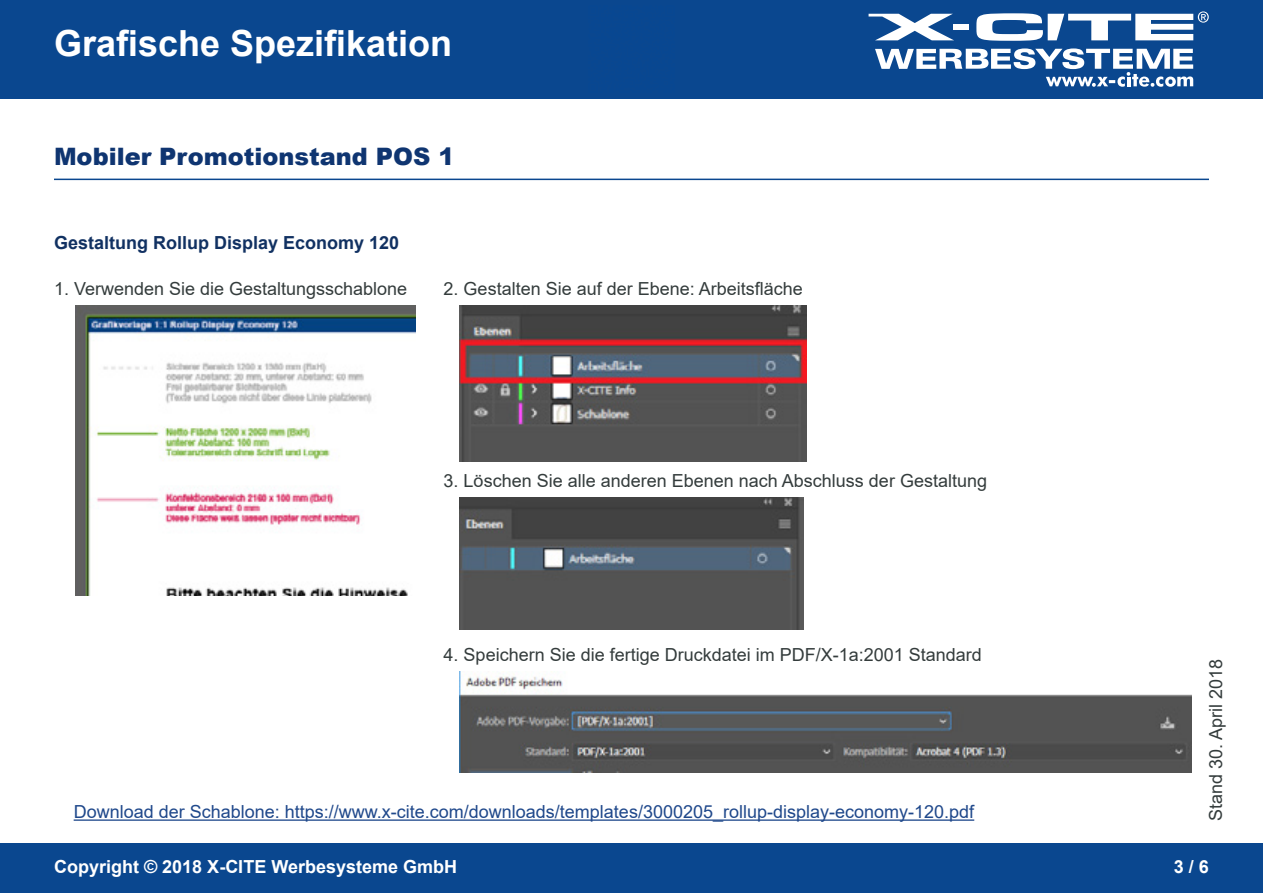
<style>
.page{position:relative;width:1263px;height:893px;background:#fff}
.page>*{position:absolute;margin:0;border:0;box-sizing:border-box;transform-origin:0 0}
.t1{font:700 36px "Arial";color:#fff}
.t2{font:900 24px "Arial";color:#0f3571}
.t3{font:18px "Arial";color:#343c3c}
.t4{font:18px "Arial";color:#1f488b}
.t5{font:700 18px "Arial";color:#fff}
.t6{font:700 18px "Arial";color:#113162}
</style>
<div class="page">
<div style="left:0;top:0;width:1263px;height:98px;background:#0a478f"></div>
<div style="left:0;top:844px;width:1263px;height:49px;background:#0a478f"></div>
<svg style="left:868px;top:14px;width:85px;height:26px"></svg>
<div style="left:953px;top:24px;width:15px;height:6px;background:#fff"></div>
<svg style="left:875px;top:48px;width:318px;height:39px"></svg>
<svg style="left:976px;top:11px;width:233px;height:30px"></svg>
<hr style="left:54px;top:179px;width:1155px;height:1px;background:#0a478f">
<img style="left:460px;top:497px;width:344px;height:133px">
<img style="left:460px;top:671px;width:731px;height:101px">
<img style="left:460px;top:306px;width:346px;height:155px">
<hr style="left:74px;top:819px;width:900px;height:2px;background:#1f488b">
<img style="left:75px;top:306px;width:341px;height:289px">
<h1 class="t1" style="left:54px;top:18px;width:400px">Grafische Spezifikation</h1>
<h2 class="t2" style="left:54px;top:139px;width:402px">Mobiler Promotionstand POS 1</h2>
<p class="t6" style="left:54px;top:230px;width:347px">Gestaltung Rollup Display Economy 120</p>
<p class="t3" style="left:54px;top:276px;width:355px">1. Verwenden Sie die Gestaltungsschablone</p>
<p class="t3" style="left:444px;top:276px;width:361px">2. Gestalten Sie auf der Ebene: Arbeitsfläche</p>
<p class="t3" style="left:444px;top:468px;width:545px">3. Löschen Sie alle anderen Ebenen nach Abschluss der Gestaltung</p>
<p class="t3" style="left:444px;top:642px;width:540px">4. Speichern Sie die fertige Druckdatei im PDF/X-1a:2001 Standard</p>
<p class="t4" style="left:74px;top:799px;width:902px">Download der Schablone: https://www.x-cite.com/downloads/templates/3000205_rollup-display-economy-120.pdf</p>
<p class="t3" style="left:1203px;top:821px;width:164px;rotate:-90deg">Stand 30. April 2018</p>
<p class="t5" style="left:54px;top:854px;width:405px">Copyright © 2018 X-CITE Werbesysteme GmbH</p>
<p class="t5" style="left:1174px;top:854px;width:37px">3 / 6</p>
</div>
